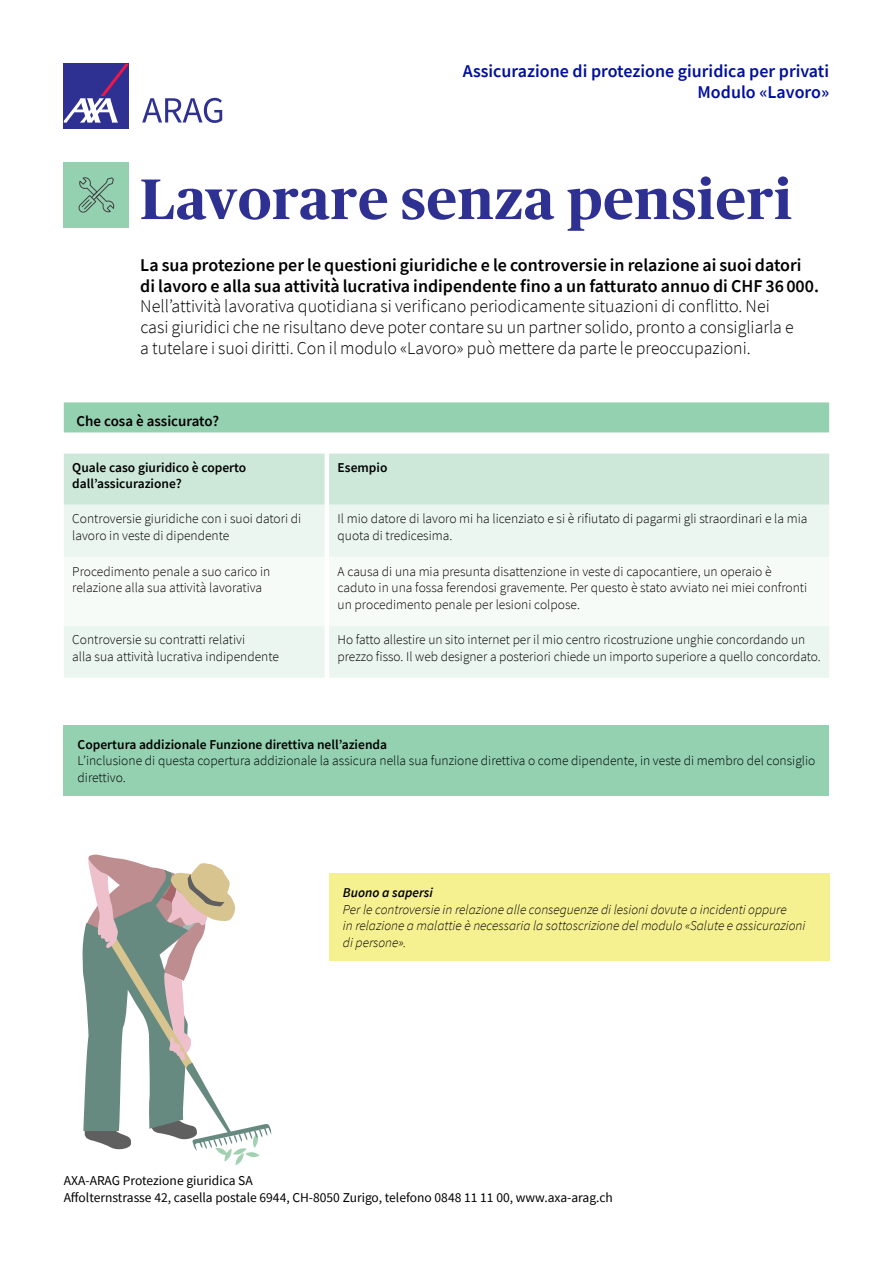
<style>
.page{position:relative;width:893px;height:1263px;background:#fff}
.page>*{position:absolute;margin:0;border:0;box-sizing:border-box;transform-origin:0 0}
.t1{font:700 57px "Publico Headline";letter-spacing:.02em;color:#2e3092}
.t2{font:300 18px/20.7px "Source Sans Pro";color:#000}
.t3{font:600 18px/20.7px "Source Sans Pro";color:#000}
.t4{font:600 18px/20.7px "Source Sans Pro";color:#000f9f;text-align:right}
.t5{font:600 15px "Source Sans Pro";color:#000}
.t6{font:300 13.5px/16.5px "Source Sans Pro";color:#000}
.t7{font:italic 300 13.5px/16.5px "Source Sans Pro";color:#000}
.t8{font:13.5px/17.2px "Source Sans Pro";color:#000}
.t9{font:600 13.5px/15.5px "Source Sans Pro";color:#000}
.t10{font:italic 600 13.5px "Source Sans Pro";color:#000}
</style>
<div class="page">
<div style="left:64px;top:402px;width:765px;height:30px;background:#93d1b1"></div>
<div style="left:64px;top:454px;width:765px;height:51px;background:#cde8d9"></div>
<div style="left:64px;top:505px;width:765px;height:173px;background:#ecf6f0"></div>
<svg style="left:64px;top:557px;width:765px;height:68px"></svg>
<div style="left:64px;top:162px;width:65px;height:66px;background:#93d1b1"></div>
<svg style="left:79px;top:177px;width:36px;height:36px"></svg>
<div style="left:64px;top:64px;width:65px;height:65px;background:#2e3092"></div>
<svg style="left:64px;top:64px;width:65px;height:59px"></svg>
<svg style="left:142px;top:98px;width:80px;height:25px"></svg>
<div style="left:64px;top:725px;width:765px;height:70px;background:#93d1b1"></div>
<div style="left:329px;top:873px;width:500px;height:87px;background:#f6f190"></div>
<svg style="left:82px;top:854px;width:189px;height:311px"></svg>
<h2 class="t4" style="left:463px;top:61px;width:368px">Assicurazione di protezione giuridica per privati<br>Modulo «Lavoro»</h2>
<h1 class="t1" style="left:140px;top:158px;width:653px">Lavorare senza pensieri</h1>
<h2 class="t3" style="left:140px;top:254px;width:680px">La sua protezione per le questioni giuridiche e le controversie in relazione ai suoi datori di lavoro e alla sua attività lucrativa indipendente fino a un fatturato annuo di CHF 36000.</h2>
<p class="t2" style="left:140px;top:296px;width:655px">Nell’attività lavorativa quotidiana si verificano periodicamente situazioni di conflitto. Nei casi giuridici che ne risultano deve poter contare su un partner solido, pronto a consigliarla e a tutelare i suoi diritti. Con il modulo «Lavoro» può mettere da parte le preoccupazioni.</p>
<p class="t5" style="left:77px;top:411px;width:144px">Che cosa è assicurato?</p>
<p class="t9" style="left:72px;top:460px;width:176px">Quale caso giuridico è coperto dall’assicurazione?</p>
<p class="t9" style="left:338px;top:460px;width:51px">Esempio</p>
<p class="t6" style="left:72px;top:511px;width:231px">Controversie giuridiche con i suoi datori di lavoro in veste di dipendente</p>
<p class="t6" style="left:338px;top:511px;width:471px">Il mio datore di lavoro mi ha licenziato e si è rifiutato di pagarmi gli straordinari e la mia quota di tredicesima.</p>
<p class="t6" style="left:72px;top:563px;width:200px">Procedimento penale a suo carico in relazione alla sua attività lavorativa</p>
<p class="t6" style="left:338px;top:563px;width:471px">A causa di una mia presunta disattenzione in veste di capocantiere, un operaio è caduto in una fossa ferendosi gravemente. Per questo è stato avviato nei miei confronti un procedimento penale per lesioni colpose.</p>
<p class="t6" style="left:72px;top:631px;width:208px">Controversie su contratti relativi<br>alla sua attività lucrativa indipendente</p>
<p class="t6" style="left:338px;top:631px;width:485px">Ho fatto allestire un sito internet per il mio centro ricostruzione unghie concordando un prezzo fisso. Il web designer a posteriori chiede un importo superiore a quello concordato.</p>
<p class="t9" style="left:78px;top:736px;width:311px">Copertura addizionale Funzione direttiva nell’azienda</p>
<p class="t6" style="left:78px;top:752px;width:739px">L’inclusione di questa copertura addizionale la assicura nella sua funzione direttiva o come dipendente, in veste di membro del consiglio direttivo.</p>
<p class="t10" style="left:343px;top:884px;width:91px">Buono a sapersi</p>
<p class="t7" style="left:343px;top:901px;width:464px">Per le controversie in relazione alle conseguenze di lesioni dovute a incidenti oppure<br>in relazione a malattie è necessaria la sottoscrizione del modulo «Salute e assicurazioni di persone».</p>
<p class="t8" style="left:64px;top:1172px;width:551px">AXA-ARAG Protezione giuridica SA<br>Affolternstrasse 42, casella postale 6944, CH-8050 Zurigo, telefono 0848 11 11 00, www.axa-arag.ch</p>
</div>
